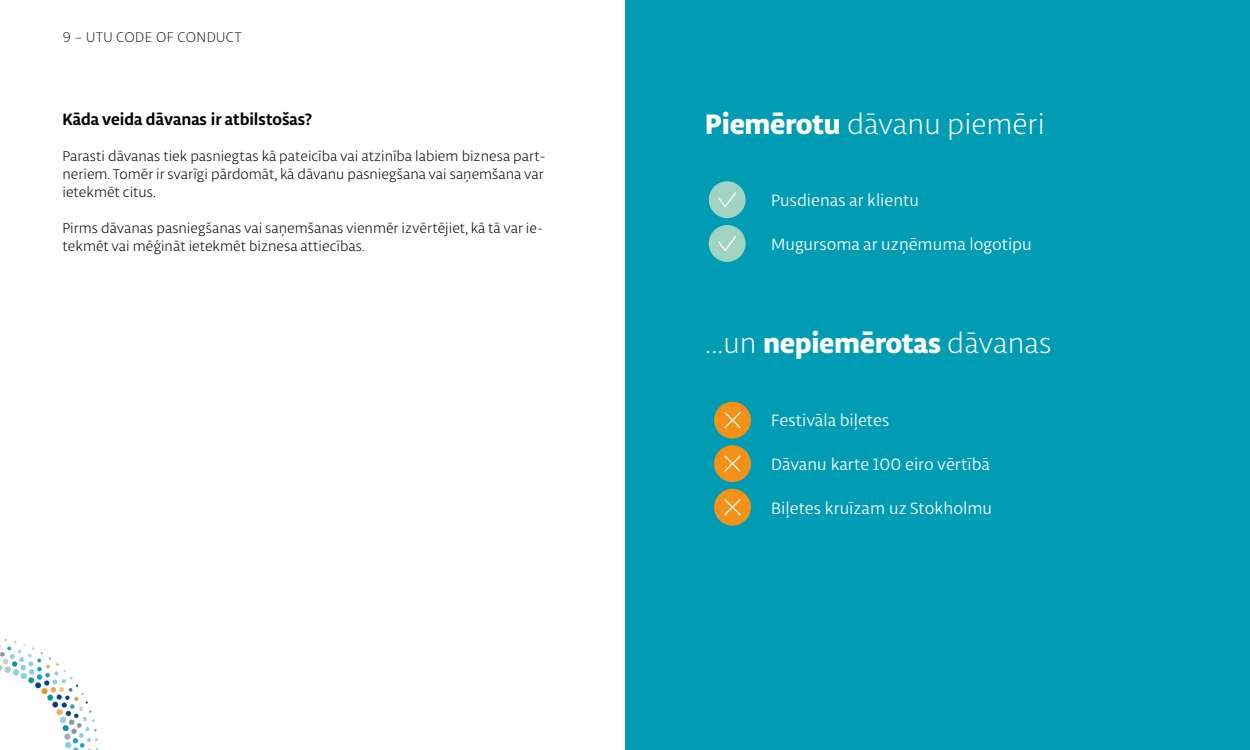
<style>
.page{position:relative;width:1250px;height:750px;background:#fff}
.page>*{position:absolute;margin:0;border:0;box-sizing:border-box;transform-origin:0 0}
.t1{font:300 30px "Libertad";color:#fff}
.t2{font:17.5px "Libertad";color:#fff}
.t3{font:700 17.5px "Libertad";color:#000}
.t4{font:300 15px/18px "Libertad";color:#000}
.t5{font:100 15px "Libertad";letter-spacing:.025em;color:#000}
.s1{font-weight:800}
</style>
<div class="page">
<img style="left:0;top:638px;width:98px;height:112px">
<div style="left:625px;top:0;width:625px;height:750px;background:#009cb4"></div>
<div style="left:709px;top:181px;width:37px;height:37px;background:#a1d3c2;border-radius:50%"></div>
<div style="left:709px;top:225px;width:37px;height:37px;background:#a1d3c2;border-radius:50%"></div>
<div style="left:714px;top:402px;width:37px;height:37px;background:#f39118;border-radius:50%"></div>
<div style="left:714px;top:445px;width:37px;height:37px;background:#f39118;border-radius:50%"></div>
<div style="left:714px;top:489px;width:37px;height:37px;background:#f39118;border-radius:50%"></div>
<svg style="left:724px;top:499px;width:17px;height:16px"></svg>
<svg style="left:724px;top:455px;width:17px;height:17px"></svg>
<svg style="left:724px;top:412px;width:17px;height:16px"></svg>
<svg style="left:718px;top:192px;width:18px;height:15px"></svg>
<svg style="left:718px;top:236px;width:18px;height:15px"></svg>
<p class="t5" style="left:62px;top:28px;width:181px">9 – UTU CODE OF CONDUCT</p>
<p class="t3" style="left:62px;top:108px;width:251px">Kāda veida dāvanas ir atbilstošas?</p>
<p class="t4" style="left:62px;top:147px;width:485px">Parasti dāvanas tiek pasniegtas kā pateicība vai atzinība labiem biznesa part&shy;neriem. Tomēr ir svarīgi pārdomāt, kā dāvanu pasniegšana vai saņemšana var ietekmēt citus.</p>
<p class="t4" style="left:62px;top:219px;width:483px">Pirms dāvanas pasniegšanas vai saņemšanas vienmēr izvērtējiet, kā tā var ie&shy;tekmēt vai mēģināt ietekmēt biznesa attiecības.</p>
<p class="t1" style="left:705px;top:106px;width:341px"><span class="s1">Piemērotu</span> dāvanu piemēri</p>
<p class="t2" style="left:771px;top:190px;width:149px">Pusdienas ar klientu</p>
<p class="t2" style="left:771px;top:233px;width:262px">Mugursoma ar uzņēmuma logotipu</p>
<p class="t1" style="left:705px;top:325px;width:348px">...un <span class="s1">nepiemērotas</span> dāvanas</p>
<p class="t2" style="left:771px;top:410px;width:119px">Festivāla biļetes</p>
<p class="t2" style="left:771px;top:454px;width:220px">Dāvanu karte 100 eiro vērtībā</p>
<p class="t2" style="left:771px;top:497px;width:222px">Biļetes kruīzam uz Stokholmu</p>
</div>
